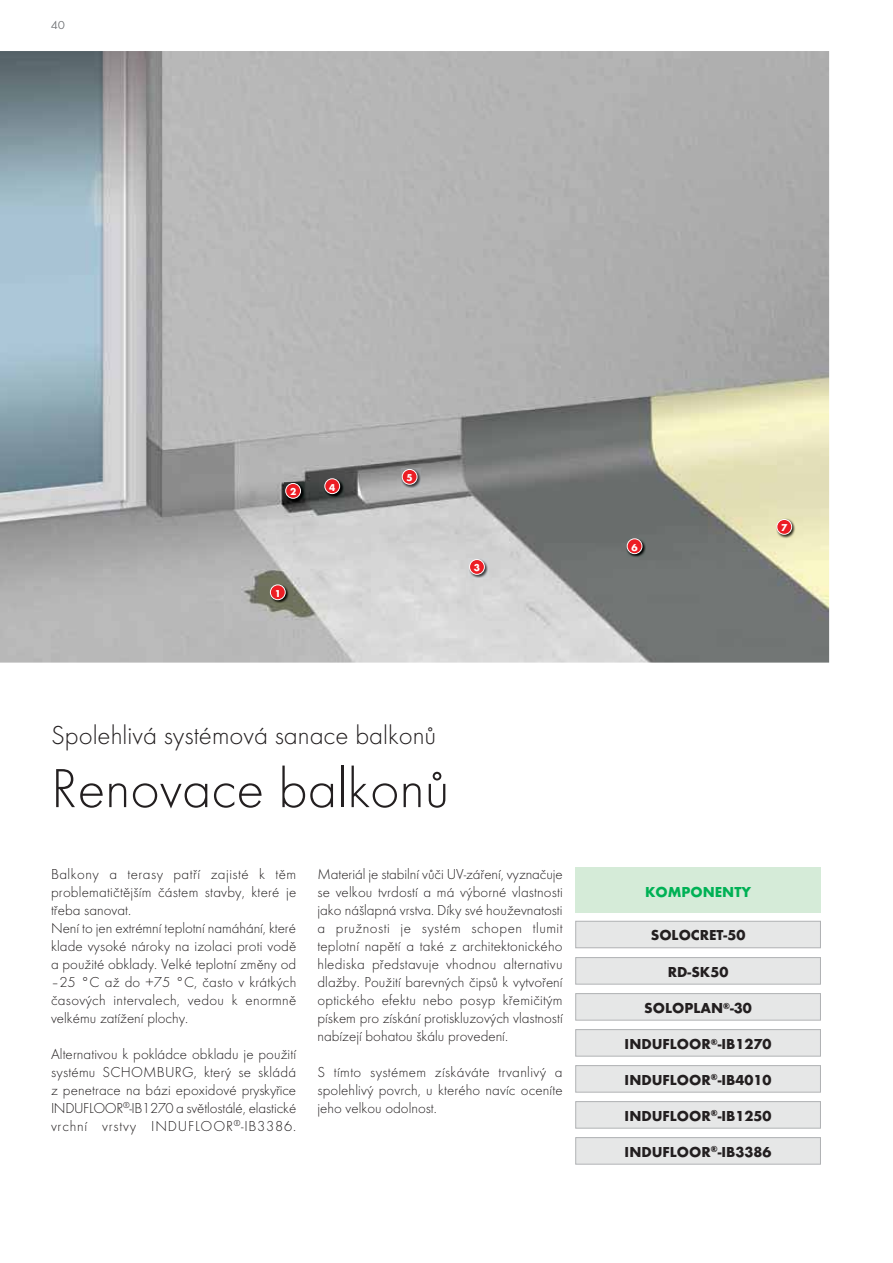
<style>
.page{position:relative;width:893px;height:1263px;background:#fff}
.page>*{position:absolute;margin:0;border:0;box-sizing:border-box;transform-origin:0 0}
.t1{font:300 57px "Futura TOT";color:#231f20}
.t2{font:300 27px "Futura TOT";color:#231f20}
.t3{font:300 15px/18px "Futura TOT";letter-spacing:.005em;color:#231f20;text-align:justify}
.t4{font:700 15px "Futura TOT";color:#231f20}
.t5{font:700 15px "Futura TOT";color:#00b155}
.t6{font:300 12px "Futura TOT";color:#7c7e81}
.t7{font:700 10.35px "Futura TOT";color:#fff}
</style>
<div class="page">
<img style="left:0;top:51px;width:829px;height:612px">
<div style="left:575px;top:867px;width:246px;height:45px;background:#d5ebd8"></div>
<div style="left:576px;top:921px;width:244px;height:27px;background:#e6e7e7"></div>
<div style="left:575px;top:921px;width:246px;height:27px;border:1px solid #b0b2b4"></div>
<div style="left:576px;top:957px;width:244px;height:27px;background:#e6e7e7"></div>
<div style="left:575px;top:957px;width:246px;height:27px;border:1px solid #b0b2b4"></div>
<div style="left:576px;top:993px;width:244px;height:27px;background:#e6e7e7"></div>
<div style="left:575px;top:993px;width:246px;height:27px;border:1px solid #b0b2b4"></div>
<div style="left:576px;top:1029px;width:244px;height:27px;background:#e6e7e7"></div>
<div style="left:575px;top:1029px;width:246px;height:27px;border:1px solid #b0b2b4"></div>
<div style="left:576px;top:1065px;width:244px;height:27px;background:#e6e7e7"></div>
<div style="left:575px;top:1065px;width:246px;height:27px;border:1px solid #b0b2b4"></div>
<div style="left:576px;top:1101px;width:244px;height:27px;background:#e6e7e7"></div>
<div style="left:575px;top:1101px;width:246px;height:27px;border:1px solid #b0b2b4"></div>
<div style="left:576px;top:1137px;width:244px;height:27px;background:#e6e7e7"></div>
<div style="left:575px;top:1137px;width:246px;height:27px;border:1px solid #b0b2b4"></div>
<img style="left:269px;top:584px;width:20px;height:19px">
<div style="left:270px;top:585px;width:15px;height:15px;background:#ec1d24;border-radius:50%"></div>
<div style="left:270px;top:584px;width:16px;height:16px;border:1px solid #fff;border-radius:50%"></div>
<img style="left:285px;top:483px;width:19px;height:19px">
<div style="left:286px;top:483px;width:15px;height:15px;background:#ec1d24;border-radius:50%"></div>
<div style="left:285px;top:483px;width:16px;height:16px;border:1px solid #fff;border-radius:50%"></div>
<img style="left:324px;top:478px;width:19px;height:19px">
<div style="left:325px;top:479px;width:15px;height:15px;background:#ec1d24;border-radius:50%"></div>
<div style="left:324px;top:478px;width:16px;height:16px;border:1px solid #fff;border-radius:50%"></div>
<img style="left:469px;top:559px;width:19px;height:19px">
<div style="left:470px;top:559px;width:14px;height:15px;background:#ec1d24;border-radius:50%"></div>
<div style="left:469px;top:559px;width:16px;height:16px;border:1px solid #fff;border-radius:50%"></div>
<img style="left:626px;top:538px;width:20px;height:19px">
<div style="left:627px;top:539px;width:15px;height:15px;background:#ec1d24;border-radius:50%"></div>
<div style="left:627px;top:538px;width:15px;height:16px;border:1px solid #fff;border-radius:50%"></div>
<img style="left:776px;top:519px;width:19px;height:19px">
<div style="left:777px;top:519px;width:15px;height:15px;background:#ec1d24;border-radius:50%"></div>
<div style="left:776px;top:519px;width:16px;height:16px;border:1px solid #fff;border-radius:50%"></div>
<img style="left:401px;top:468px;width:20px;height:20px">
<div style="left:402px;top:469px;width:15px;height:15px;background:#ec1d24;border-radius:50%"></div>
<div style="left:402px;top:469px;width:15px;height:16px;border:1px solid #fff;border-radius:50%"></div>
<p class="t6" style="left:51px;top:20px;width:15px">40</p>
<p class="t7" style="left:290px;top:488px;width:8px">2</p>
<p class="t7" style="left:329px;top:483px;width:8px">4</p>
<p class="t7" style="left:275px;top:589px;width:8px">1</p>
<p class="t7" style="left:406px;top:474px;width:8px">5</p>
<p class="t7" style="left:474px;top:564px;width:8px">3</p>
<h2 class="t2" style="left:51px;top:722px;width:387px">Spolehlivá systémová sanace balkonů</h2>
<h1 class="t1" style="left:51px;top:761px;width:400px">Renovace balkonů</h1>
<p class="t3" style="left:51px;top:866px;width:247px;text-align:left">Balkony a terasy patří zajisté k těm problematičtějším částem stavby, které je třeba sanovat.<br>Není to jen extrémní teplotní namáhání, které klade vysoké nároky na izolaci proti vodě a použité obklady. Velké teplotní změny od –25 °C až do +75 °C, často v krátkých časových intervalech, vedou k enormně velkému zatížení plochy.</p>
<p class="t3" style="left:51px;top:1046px;width:247px">Alternativou k pokládce obkladu je použití systému SCHOMBURG, který se skládá z penetrace na bázi epoxidové pryskyřice INDUFLOOR<sup>®</sup>-IB1270 a světlostálé, elastické vrchní vrstvy INDUFLOOR<sup>®</sup>-IB3386.</p>
<p class="t3" style="left:317px;top:866px;width:247px">Materiál je stabilní vůči UV-záření, vyznačuje se velkou tvrdostí a má výborné vlastnosti jako nášlapná vrstva. Díky své houževnatosti a pružnosti je systém schopen tlumit teplotní napětí a také z architektonického hlediska představuje vhodnou alternativu dlažby. Použití barevných čipsů k vytvoření optického efektu nebo posyp křemičitým pískem pro získání protiskluzových vlastností nabízejí bohatou škálu provedení.</p>
<p class="t3" style="left:317px;top:1064px;width:247px">S tímto systémem získáváte trvanlivý a spolehlivý povrch, u kterého navíc oceníte jeho velkou odolnost.</p>
<p class="t7" style="left:631px;top:543px;width:8px">6</p>
<p class="t7" style="left:781px;top:524px;width:8px">7</p>
<p class="t5" style="left:645px;top:886px;width:107px">KOMPONENTY</p>
<p class="t4" style="left:651px;top:929px;width:96px">SOLOCRET-50</p>
<p class="t4" style="left:668px;top:966px;width:62px">RD-SK50</p>
<p class="t4" style="left:644px;top:1002px;width:109px">SOLOPLAN<sup>®</sup>-30</p>
<p class="t4" style="left:625px;top:1038px;width:148px">INDUFLOOR<sup>®</sup>-IB1270</p>
<p class="t4" style="left:625px;top:1074px;width:148px">INDUFLOOR<sup>®</sup>-IB4010</p>
<p class="t4" style="left:625px;top:1110px;width:148px">INDUFLOOR<sup>®</sup>-IB1250</p>
<p class="t4" style="left:625px;top:1146px;width:148px">INDUFLOOR<sup>®</sup>-IB3386</p>
</div>
